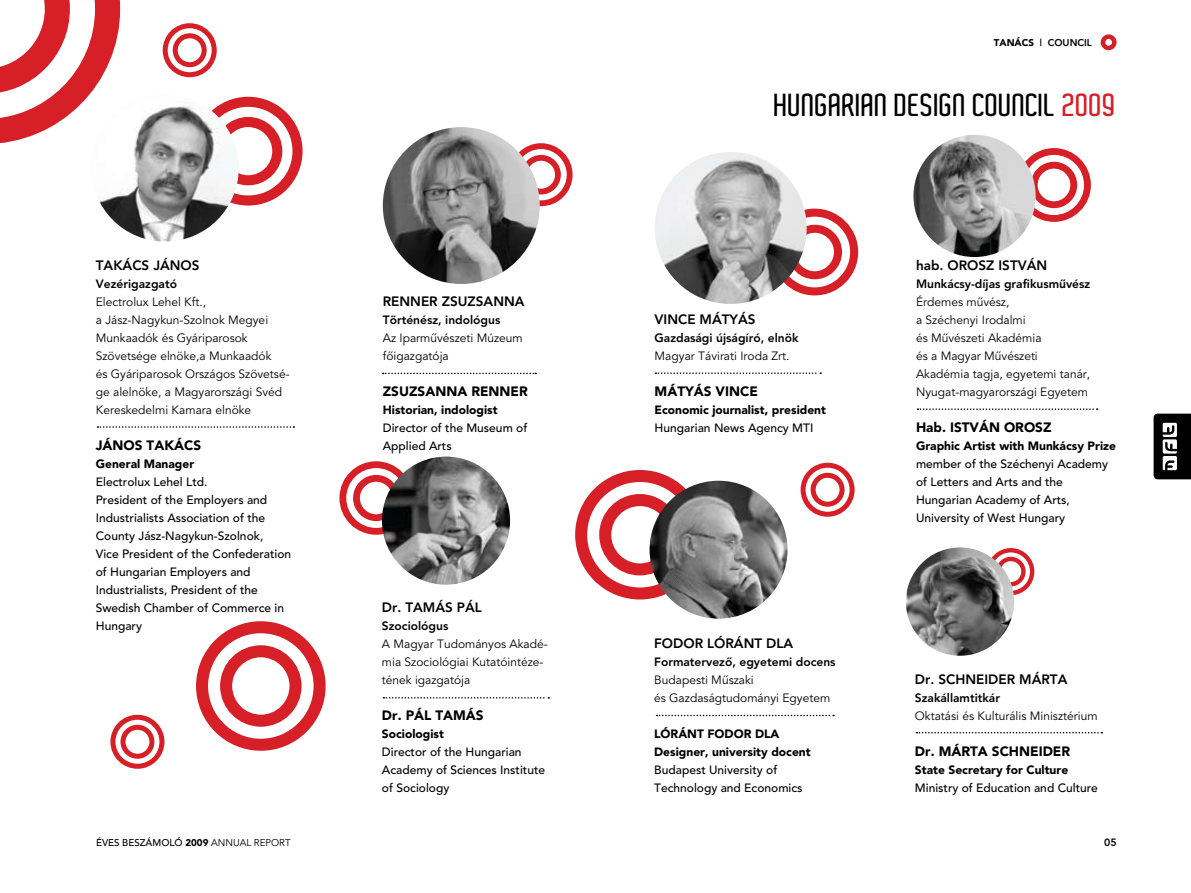
<style>
.page{position:relative;width:1191px;height:893px;background:#fff}
.page>*{position:absolute;margin:0;border:0;box-sizing:border-box;transform-origin:0 0}
.t1{font:600 30.75px "Aldo";color:#000}
.t2{font:800 13.5px "Avenir";color:#000}
.t3{font:900 13.5px "Avenir";color:#000}
.t4{font:12px/18px "Avenir";color:#000}
.t5{font:500 12px/18px "Avenir";color:#000}
.t6{font:900 12px/18px "Avenir";color:#000}
.t7{font:800 12px "Avenir";color:#000}
.t8{font:800 10.5px "Avenir";color:#000}
.t9{font:500 9.75px "Avenir";color:#000}
.t10{font:800 9.75px "Avenir";color:#000}
.t11{font:900 9.75px "Avenir";color:#000}
.s1{color:#d61f26}
.s2{font-weight:900}
.s3{font-weight:400}
</style>
<div class="page">
<svg style="left:1153px;top:414px;width:38px;height:65px;background:#323232"></svg>
<div style="left:1100px;top:34px;width:16px;height:16px;border:4px solid #d61f26;border-radius:50%"></div>
<svg style="left:0;top:0;width:120px;height:143px"></svg>
<div style="left:163px;top:23px;width:54px;height:54px;border:5px solid #d61f26;border-radius:50%"></div>
<div style="left:173px;top:33px;width:34px;height:34px;border:5px solid #d61f26;border-radius:50%"></div>
<div style="left:509px;top:143px;width:63px;height:63px;border:6px solid #d61f26;border-radius:50%"></div>
<div style="left:521px;top:155px;width:40px;height:39px;border:6px solid #d61f26;border-radius:50%"></div>
<div style="left:110px;top:715px;width:54px;height:54px;border:5px solid #d61f26;border-radius:50%"></div>
<div style="left:120px;top:725px;width:34px;height:34px;border:5px solid #d61f26;border-radius:50%"></div>
<div style="left:800px;top:463px;width:54px;height:54px;border:5px solid #d61f26;border-radius:50%"></div>
<div style="left:810px;top:473px;width:34px;height:34px;border:5px solid #d61f26;border-radius:50%"></div>
<div style="left:339px;top:461px;width:74px;height:74px;border:7px solid #d61f26;border-radius:50%"></div>
<div style="left:353px;top:475px;width:46px;height:46px;border:7px solid #d61f26;border-radius:50%"></div>
<div style="left:771px;top:209px;width:87px;height:86px;border:8px solid #d61f26;border-radius:50%"></div>
<div style="left:787px;top:225px;width:55px;height:54px;border:8px solid #d61f26;border-radius:50%"></div>
<div style="left:1017px;top:148px;width:73px;height:74px;border:7px solid #d61f26;border-radius:50%"></div>
<div style="left:1030px;top:162px;width:47px;height:46px;border:7px solid #d61f26;border-radius:50%"></div>
<div style="left:196px;top:621px;width:129px;height:130px;border:12px solid #d61f26;border-radius:50%"></div>
<div style="left:220px;top:645px;width:81px;height:82px;border:12px solid #d61f26;border-radius:50%"></div>
<div style="left:575px;top:470px;width:129px;height:129px;border:12px solid #d61f26;border-radius:50%"></div>
<div style="left:599px;top:494px;width:81px;height:81px;border:12px solid #d61f26;border-radius:50%"></div>
<img style="left:913px;top:135px;width:122px;height:122px;border-radius:61px">
<svg style="left:917px;top:408px;width:180px;height:2px"></svg>
<div style="left:987px;top:548px;width:47px;height:47px;border:4px solid #d61f26;border-radius:50%"></div>
<div style="left:996px;top:557px;width:29px;height:29px;border:4px solid #d61f26;border-radius:50%"></div>
<img style="left:906px;top:547px;width:108px;height:109px;border-radius:54px">
<svg style="left:916px;top:732px;width:186px;height:1px"></svg>
<img style="left:382px;top:457px;width:128px;height:128px;border-radius:64px">
<svg style="left:383px;top:697px;width:166px;height:2px"></svg>
<img style="left:654px;top:152px;width:152px;height:152px;border-radius:76px">
<img style="left:649px;top:481px;width:138px;height:138px;border-radius:69px">
<svg style="left:655px;top:372px;width:166px;height:2px"></svg>
<img style="left:383px;top:127px;width:157px;height:157px;border-radius:78px">
<div style="left:194px;top:97px;width:108px;height:109px;border:10px solid #d61f26;border-radius:50%"></div>
<div style="left:214px;top:117px;width:68px;height:68px;border:10px solid #d61f26;border-radius:50%"></div>
<svg style="left:97px;top:426px;width:197px;height:2px"></svg>
<img style="left:91px;top:94px;width:148px;height:148px;border-radius:74px">
<svg style="left:383px;top:373px;width:153px;height:1px"></svg>
<svg style="left:656px;top:715px;width:178px;height:1px"></svg>
<p class="t11" style="left:993px;top:37px;width:8px">tanács</p>
<p class="t10" style="left:1040px;top:37px;width:16px">| council</p>
<p class="t2" style="left:96px;top:257px;width:85px">Takács János</p>
<p class="t7" style="left:96px;top:277px;width:83px">Vezérigazgató</p>
<p class="t4" style="left:96px;top:293px;width:195px">Electrolux Lehel Kft.,<br>a Jász-Nagykun-Szolnok Megyei<br>Munkaadók és Gyáriparosok<br>Szövetsége elnöke,a Munkaadók<br>és Gyáriparosok Országos Szövetsé&shy;ge alelnöke, a Magyarországi Svéd<br>Kereskedelmi Kamara elnöke</p>
<p class="t3" style="left:96px;top:437px;width:11px">János</p>
<p class="t3" style="left:147px;top:437px;width:38px">Ta kács</p>
<p class="t6" style="left:96px;top:455px;width:100px">General Manager</p>
<p class="t5" style="left:96px;top:473px;width:197px">Electrolux Lehel Ltd.<br>President of the Employers and<br>Industrialists Association of the<br>County Jász-Nagykun-Szolnok,<br>Vice President of the Confederation of Hungarian Employers and<br>Industrialists, President of the<br>Swedish Chamber of Commerce in<br>Hungary</p>
<p class="t2" style="left:383px;top:293px;width:19px">Renner</p>
<p class="t2" style="left:442px;top:293px;width:10px">Zsu</p>
<p class="t2" style="left:467px;top:293px;width:19px">zsanna</p>
<p class="t7" style="left:383px;top:313px;width:119px">Történész, indológus</p>
<p class="t4" style="left:383px;top:329px;width:141px">Az Iparmûvészeti Múzeum fôigazgatója</p>
<p class="t3" style="left:383px;top:383px;width:19px">Zsuzsanna</p>
<p class="t3" style="left:471px;top:383px;width:20px">Renner</p>
<p class="t6" style="left:383px;top:401px;width:116px">Historian, indologist</p>
<p class="t5" style="left:383px;top:419px;width:146px">Director of the Museum of<br>Applied Arts</p>
<p class="t2" style="left:382px;top:599px;width:35px">Dr. Tam</p>
<p class="t2" style="left:435px;top:599px;width:44px">ás Pál</p>
<p class="t7" style="left:382px;top:619px;width:68px">Szociológus</p>
<p class="t4" style="left:382px;top:635px;width:167px">A Magyar Tudományos Akadé&shy;mia Szociológiai Kutatóintéze&shy;tének igazgatója</p>
<p class="t3" style="left:382px;top:707px;width:33px">Dr. Pál</p>
<p class="t3" style="left:435px;top:707px;width:19px">Tamás</p>
<p class="t6" style="left:382px;top:725px;width:63px">Sociologist</p>
<p class="t5" style="left:382px;top:743px;width:165px">Director of the Hungarian<br>Academy of Sciences Institute of Sociology</p>
<h1 class="t1" style="left:774px;top:88px;width:67px">HUNGARIAN</h1>
<h1 class="t1" style="left:895px;top:88px;width:223px">DESIGN COUNCIL <span class="s1">2009</span></h1>
<p class="t2" style="left:654px;top:311px;width:18px">Vince</p>
<p class="t2" style="left:699px;top:311px;width:56px">Mátyás</p>
<p class="t7" style="left:654px;top:331px;width:145px">Gazdasági újságíró, elnök</p>
<p class="t4" style="left:654px;top:347px;width:136px">Magyar Távirati Iroda Zrt.</p>
<p class="t3" style="left:654px;top:383px;width:23px">Mátyás</p>
<p class="t3" style="left:715px;top:383px;width:19px">Vince</p>
<p class="t6" style="left:654px;top:401px;width:173px">Economic journalist, president</p>
<p class="t5" style="left:654px;top:419px;width:160px">Hungarian News Agency MTI</p>
<p class="t2" style="left:654px;top:635px;width:11px">Fodor</p>
<p class="t2" style="left:707px;top:635px;width:87px">Lóránt DLA</p>
<p class="t7" style="left:654px;top:655px;width:183px">Formatervezô, egyetemi docens</p>
<p class="t4" style="left:654px;top:671px;width:178px">Budapesti Mûszaki<br>és Gazdaságtudományi Egyetem</p>
<p class="t6" style="left:654px;top:725px;width:26px">Lóránt</p>
<p class="t6" style="left:707px;top:725px;width:18px">Fodor</p>
<p class="t6" style="left:654px;top:725px;width:158px;text-indent:101px">DLA<br>Designer, university docent</p>
<p class="t5" style="left:654px;top:761px;width:150px">Budapest University of<br>Technology and Economics</p>
<p class="t2" style="left:916px;top:257px;width:53px">hab. Oros</p>
<p class="t2" style="left:986px;top:257px;width:59px">z István</p>
<p class="t7" style="left:916px;top:277px;width:176px">Munkácsy-díjas grafikusmûvész</p>
<p class="t4" style="left:916px;top:293px;width:176px">Érdemes mûvész,<br>a Széchenyi Irodalmi<br>és Mûvészeti Akadémia<br>és a Magyar Mûvészeti<br>Akadémia tagja, egyetemi tanár,<br>Nyugat-magyarországi Egyetem</p>
<p class="t3" style="left:916px;top:419px;width:48px">Hab. István</p>
<p class="t3" style="left:1004px;top:419px;width:21px">Orosz</p>
<p class="t6" style="left:916px;top:437px;width:202px">Graphic Artist with Munkácsy Prize</p>
<p class="t5" style="left:916px;top:455px;width:194px">member of the Széchenyi Academy of Letters and Arts and the<br>Hungarian Academy of Arts,<br>University of West Hungary</p>
<p class="t2" style="left:915px;top:671px;width:41px">Dr. Schneider</p>
<p class="t2" style="left:1019px;top:671px;width:47px">Márta</p>
<p class="t7" style="left:915px;top:691px;width:87px">Szakállamtitkár</p>
<p class="t4" style="left:915px;top:707px;width:184px">Oktatási és Kulturális Minisztérium</p>
<p class="t3" style="left:915px;top:743px;width:47px">Dr. Márta</p>
<p class="t3" style="left:992px;top:743px;width:18px">Schneider</p>
<p class="t6" style="left:915px;top:761px;width:155px">State Secretary for Culture</p>
<p class="t5" style="left:915px;top:779px;width:184px">Ministry of Education and Culture</p>
<p class="t9" style="left:96px;top:837px;width:196px">ÉVES BESZÁMOLÓ <span class="s2">2009</span> <span class="s3">ANNUAL REPORT</span></p>
<p class="t8" style="left:1104px;top:836px;width:14px">05</p>
</div>
